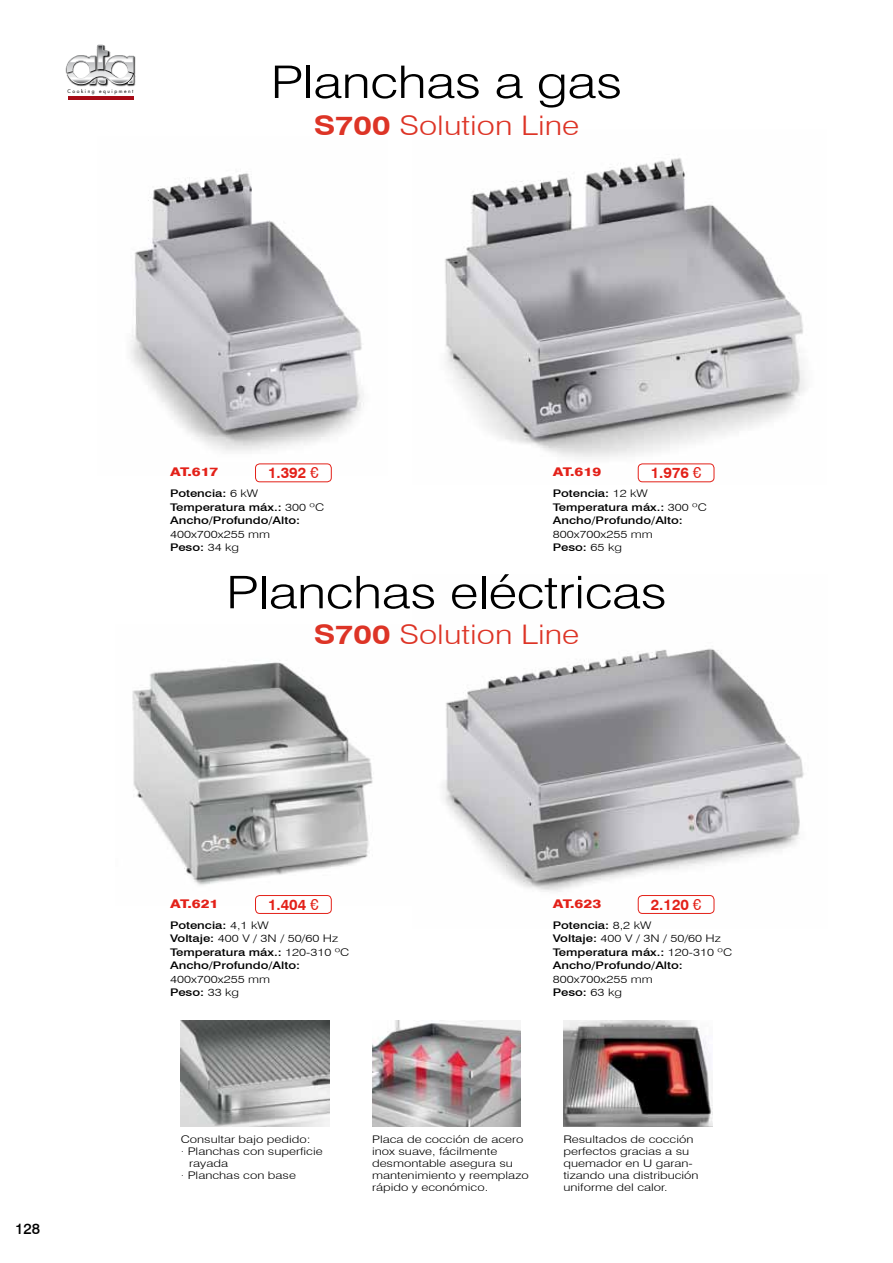
<style>
.page{position:relative;width:893px;height:1263px;background:#fff}
.page>*{position:absolute;margin:0;border:0;box-sizing:border-box;transform-origin:0 0}
.t1{font:300 45px "Swiss 721 BT";letter-spacing:-.01em;color:#000;scale:1.2 1}
.t2{font:300 27px "Swiss 721 BT";color:#dd3426;scale:1.2 1}
.t3{font:700 15px "Swiss 721 BT";color:#e32119}
.t4{font:500 15px "Swiss 721 BT";color:#000}
.t5{font:800 12px "Swiss 721 BT";color:#e32119;scale:1.25 1}
.t6{font:300 10.5px/12px "Swiss 721 BT";color:#000;scale:1.25 1}
.t7{font:500 10.5px/13.5px "Swiss 721 BT";color:#000;scale:1.25 1}
.t8{font:4.95px "Futura";letter-spacing:.315em;color:#000}
.s1{font-weight:700}
.s2{font-weight:400}
.s3{font-weight:300}
.s4{font-weight:500}
</style>
<div class="page">
<img style="left:132px;top:660px;width:241px;height:225px">
<img style="left:130px;top:173px;width:234px;height:278px">
<img style="left:445px;top:158px;width:361px;height:325px">
<img style="left:442px;top:648px;width:362px;height:266px">
<img style="left:181px;top:1020px;width:149px;height:107px">
<img style="left:372px;top:1020px;width:149px;height:107px">
<img style="left:563px;top:1020px;width:149px;height:107px">
<div style="left:255px;top:463px;width:77px;height:19px;border:1px solid #e32119;border-radius:4px"></div>
<div style="left:638px;top:464px;width:76px;height:18px;background:#fff;border-radius:4px"></div>
<div style="left:638px;top:463px;width:76px;height:19px;border:1px solid #e32119;border-radius:4px"></div>
<div style="left:255px;top:895px;width:77px;height:19px;border:1px solid #e32119;border-radius:4px"></div>
<div style="left:638px;top:895px;width:76px;height:18px;background:#fff;border-radius:4px"></div>
<div style="left:638px;top:895px;width:76px;height:19px;border:1px solid #e32119;border-radius:4px"></div>
<svg style="left:65px;top:45px;width:71px;height:41px"></svg>
<hr style="left:68px;top:96px;width:65px;height:4px;background:#a60b16">
<p class="t8" style="left:68px;top:88px;width:67px">Cooking equipment</p>
<h1 class="t1" style="left:271px;top:55px;width:295px">Planchas a gas</h1>
<h2 class="t2" style="left:314px;top:109px;width:223px"><span class="s1">S700</span> Solution Line</h2>
<h3 class="t4" style="left:15px;top:1219px;width:27px">128</h3>
<h3 class="t3" style="left:268px;top:464px;width:52px">1.392 <span class="s2">€</span></h3>
<p class="t5" style="left:553px;top:464px;width:40px">AT.619</p>
<p class="t7" style="left:553px;top:486px;width:125px">Potencia: <span class="s3">12 kW<br></span>Temperatura máx.: <span class="s3">300 ºC<br></span>Ancho/Profundo/Alto:</p>
<p class="t6" style="left:553px;top:527px;width:81px;line-height:13.5px">800x700x255 mm<br><span class="s4">Peso:</span> 65 kg</p>
<h3 class="t3" style="left:651px;top:464px;width:52px">1.976 <span class="s2">€</span></h3>
<p class="t5" style="left:170px;top:464px;width:40px">AT.617</p>
<p class="t7" style="left:170px;top:486px;width:125px">Potencia: <span class="s3">6 kW<br></span>Temperatura máx.: <span class="s3">300 ºC<br></span>Ancho/Profundo/Alto:</p>
<p class="t6" style="left:170px;top:527px;width:81px;line-height:13.5px">400x700x255 mm<br><span class="s4">Peso:</span> 34 kg</p>
<h1 class="t1" style="left:226px;top:565px;width:369px">Planchas eléctricas</h1>
<h2 class="t2" style="left:314px;top:617px;width:223px"><span class="s1">S700</span> Solution Line</h2>
<h3 class="t3" style="left:268px;top:895px;width:52px">1.404 <span class="s2">€</span></h3>
<p class="t5" style="left:553px;top:896px;width:40px">AT.623</p>
<p class="t7" style="left:553px;top:918px;width:145px">Potencia: <span class="s3">8,2 kW<br></span>Voltaje: <span class="s3">400 V / 3N / 50/60 Hz<br></span>Temperatura máx.: <span class="s3">120-310 ºC<br></span>Ancho/Profundo/Alto:</p>
<p class="t6" style="left:553px;top:972px;width:81px;line-height:13.5px">800x700x255 mm<br><span class="s4">Peso:</span> 63 kg</p>
<h3 class="t3" style="left:651px;top:895px;width:52px">2.120 <span class="s2">€</span></h3>
<p class="t5" style="left:170px;top:896px;width:40px">AT.621</p>
<p class="t7" style="left:170px;top:918px;width:145px">Potencia: <span class="s3">4,1 kW<br></span>Voltaje: <span class="s3">400 V / 3N / 50/60 Hz<br></span>Temperatura máx.: <span class="s3">120-310 ºC<br></span>Ancho/Profundo/Alto:</p>
<p class="t6" style="left:170px;top:972px;width:81px;line-height:13.5px">400x700x255 mm<br><span class="s4">Peso:</span> 33 kg</p>
<p class="t6" style="left:181px;top:1133px;width:105px">Consultar bajo pedido:</p>
<p class="t6" style="left:181px;top:1145px;width:115px">· Planchas con superficie</p>
<p class="t6" style="left:189px;top:1157px;width:33px">rayada</p>
<p class="t6" style="left:181px;top:1169px;width:94px">· Planchas con base</p>
<p class="t6" style="left:372px;top:1133px;width:127px">Placa de cocción de acero inox suave, fácilmente desmontable asegura su mantenimiento y reemplazo rápido y económico.</p>
<p class="t6" style="left:563px;top:1133px;width:110px">Resultados de cocción perfectos gracias a su quemador en U garan&shy;tizando una distribución uniforme del calor.</p>
</div>
